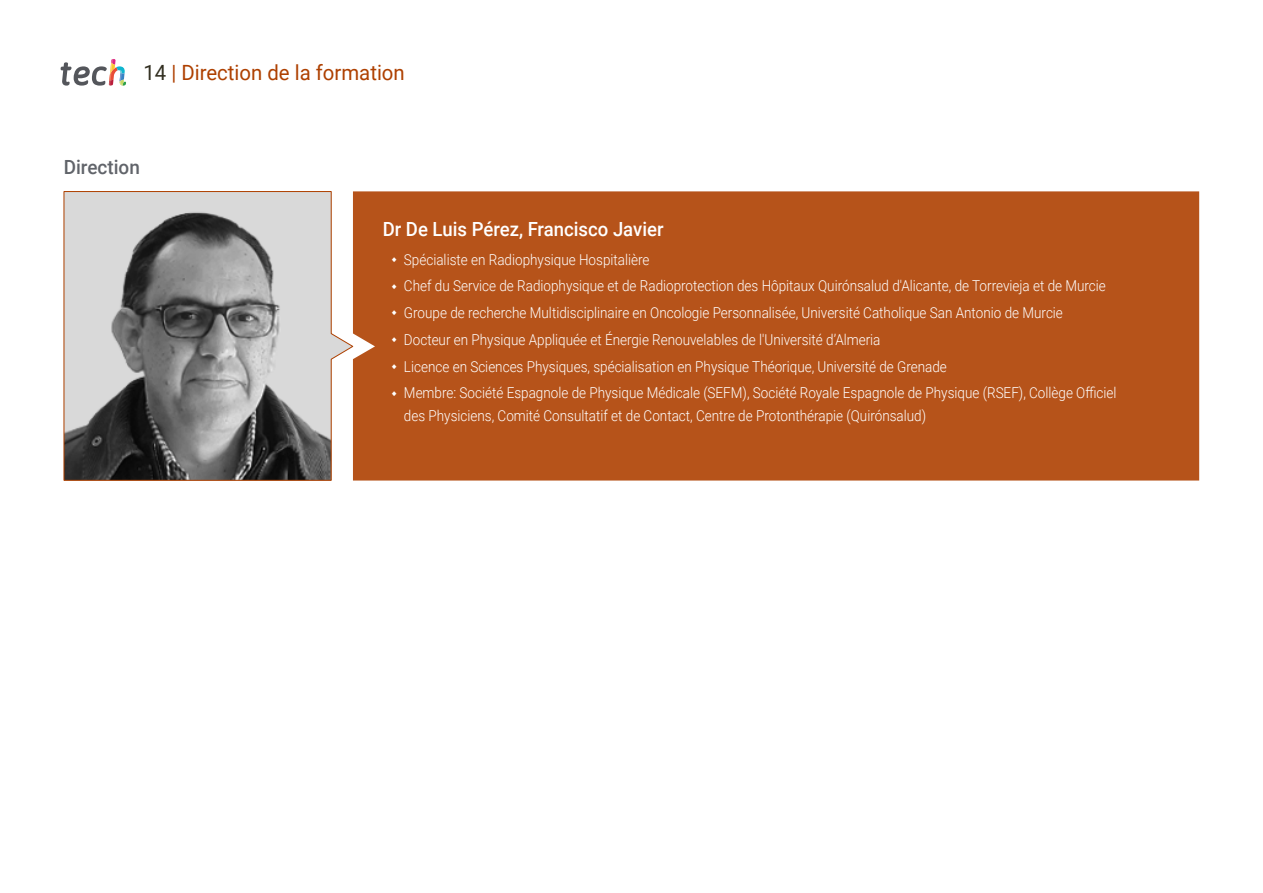
<style>
.page{position:relative;width:1263px;height:893px;background:#fff}
.page>*{position:absolute;margin:0;border:0;box-sizing:border-box;transform-origin:0 0}
.t1{font:21px "Roboto";color:#ae4000}
.t2{font:500 19.5px "Roboto";color:#fff;scale:.95 1}
.t3{font:500 19.5px "Roboto";color:#61646a}
.t4{font:300 15px/26.7px "Roboto";color:#fff;scale:.9 1}
.s1{color:#312e20}
</style>
<div class="page">
<div style="left:353px;top:191px;width:846px;height:290px;background:#b6531a"></div>
<svg style="left:64px;top:191px;width:289px;height:290px;background:#9d9b9b"></svg>
<svg style="left:61px;top:59px;width:65px;height:27px"></svg>
<svg style="left:392px;top:257px;width:5px;height:5px"></svg>
<svg style="left:392px;top:284px;width:5px;height:5px"></svg>
<svg style="left:392px;top:310px;width:5px;height:5px"></svg>
<svg style="left:392px;top:337px;width:5px;height:5px"></svg>
<svg style="left:392px;top:364px;width:5px;height:5px"></svg>
<svg style="left:392px;top:391px;width:5px;height:5px"></svg>
<h1 class="t1" style="left:144px;top:57px;width:263px"><span class="s1">14</span> | Direction de la formation</h1>
<h2 class="t3" style="left:64px;top:154px;width:78px">Direction</h2>
<h2 class="t2" style="left:383px;top:215px;width:297px">Dr De Luis Pérez, Francisco Javier</h2>
<p class="t4" style="left:404px;top:245px;width:793px">Spécialiste en Radiophysique Hospitalière<br>Chef du Service de Radiophysique et de Radioprotection des Hôpitaux Quirónsalud d'Alicante, de Torrevieja et de Murcie Groupe de recherche Multidisciplinaire en Oncologie Personnalisée, Université Catholique San Antonio de Murcie<br>Docteur en Physique Appliquée et Énergie Renouvelables de l'Université d’Almeria<br>Licence en Sciences Physiques, spécialisation en Physique Théorique, Université de Grenade<br>Membre: Société Espagnole de Physique Médicale (SEFM), Société Royale Espagnole de Physique (RSEF), Collège Officiel</p>
<p class="t4" style="left:404px;top:402px;width:582px">des Physiciens, Comité Consultatif et de Contact, Centre de Protonthérapie (Quirónsalud)</p>
</div>
